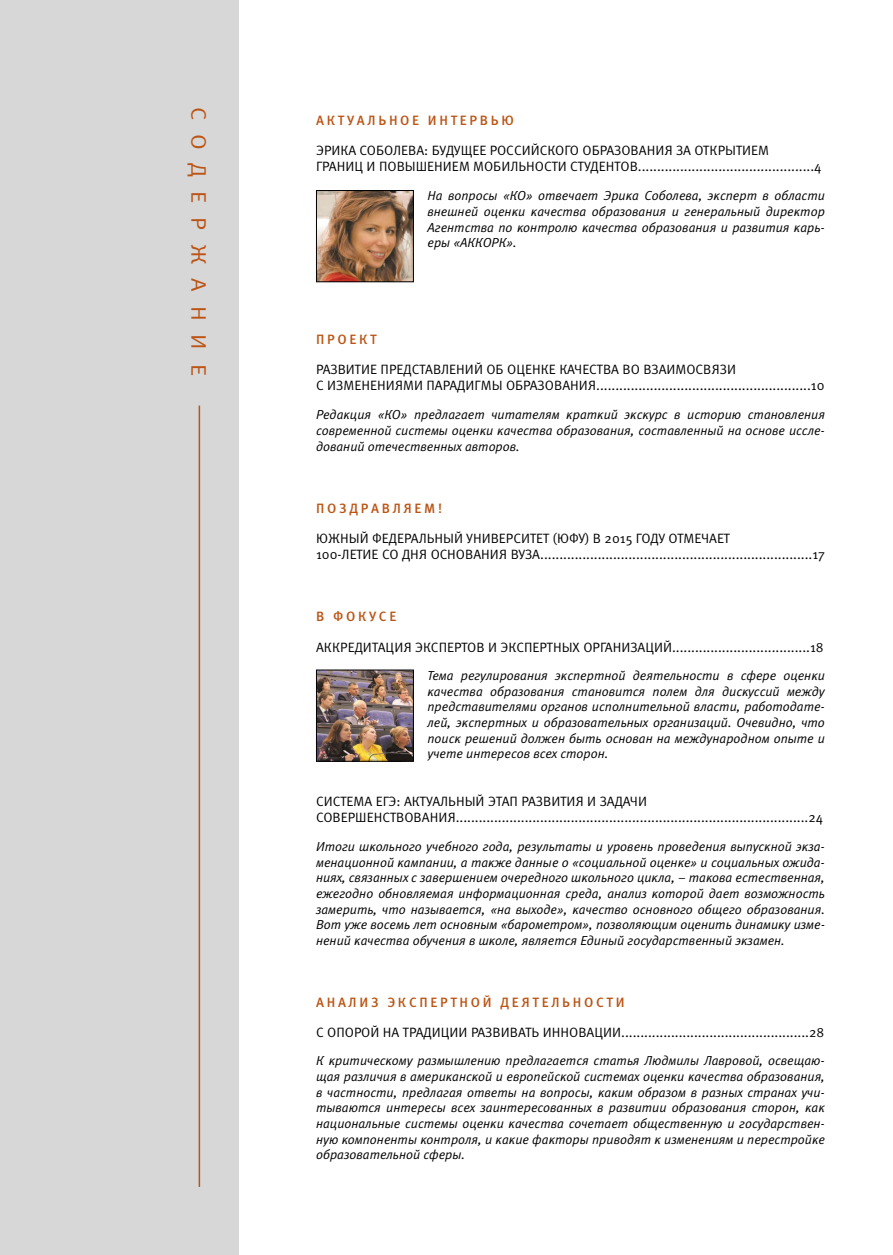
<style>
.page{position:relative;width:893px;height:1255px;background:#fff}
.page>*{position:absolute;margin:0;border:0;box-sizing:border-box;transform-origin:0 0}
.t1{font:21px "Meta Pro";letter-spacing:.6em;color:#bb5414;scale:1.1 1}
.t2{font:13.5px/16.2px "Meta Pro";color:#000}
.t3{font:500 13.5px "Meta Pro";letter-spacing:.2em;color:#bb5414}
.t4{font:italic 13.05px/15.6px "Meta Normal C";color:#000;text-align:justify}
</style>
<div class="page">
<div style="left:0;top:0;width:238px;height:1254px;background:#d7d7d7"></div>
<img style="left:318px;top:192px;width:94px;height:88px">
<div style="left:316px;top:190px;width:98px;height:92px;border:1px solid #000"></div>
<img style="left:318px;top:671px;width:94px;height:88px">
<div style="left:316px;top:669px;width:98px;height:92px;border:1px solid #000"></div>
<hr style="left:199px;top:405px;width:1px;height:781px;background:#bb5414">
<h1 class="t1" style="left:212px;top:106px;width:246px;rotate:90deg">СОДЕРЖАНИЕ</h1>
<p class="t3" style="left:316px;top:111px;width:199px">АКТУАЛЬНОЕ ИНТЕРВЬЮ</p>
<p class="t2" style="left:316px;top:143px;width:507px">ЭРИКА СОБОЛЕВА: БУДУЩЕЕ РОССИЙСКОГО ОБРАЗОВАНИЯ ЗА ОТКРЫТИЕМ<br>ГРАНИЦ И ПОВЫШЕНИЕМ МОБИЛЬНОСТИ СТУДЕНТОВ..............................................4</p>
<p class="t4" style="left:427px;top:188px;width:399px">На вопросы «КО» отвечает Эрика Соболева, эксперт в области внешней оценки качества образования и генеральный директор Агентства по контролю качества образования и развития карь&shy;еры «АККОРК».</p>
<p class="t3" style="left:316px;top:331px;width:62px">ПРОЕКТ</p>
<p class="t2" style="left:316px;top:361px;width:510px">РАЗВИТИЕ ПРЕДСТАВЛЕНИЙ ОБ ОЦЕНКЕ КАЧЕСТВА ВО ВЗАИМОСВЯЗИ<br>С ИЗМЕНЕНИЯМИ ПАРАДИГМЫ ОБРАЗОВАНИЯ........................................................10</p>
<p class="t4" style="left:316px;top:407px;width:510px">Редакция «КО» предлагает читателям краткий экскурс в историю становления современной системы оценки качества образования, составленный на основе иссле&shy;дований отечественных авторов.</p>
<p class="t3" style="left:316px;top:499px;width:127px">ПОЗДРАВЛЯЕМ!</p>
<p class="t2" style="left:316px;top:530px;width:510px">ЮЖНЫЙ ФЕДЕРАЛЬНЫЙ УНИВЕРСИТЕТ (ЮФУ) В 2015 ГОДУ ОТМЕЧАЕТ<br>100-ЛЕТИЕ СО ДНЯ ОСНОВАНИЯ ВУЗА.......................................................................17</p>
<p class="t3" style="left:316px;top:608px;width:82px">В ФОКУСЕ</p>
<p class="t2" style="left:316px;top:639px;width:509px">АККРЕДИТАЦИЯ ЭКСПЕРТОВ И ЭКСПЕРТНЫХ ОРГАНИЗАЦИЙ....................................18</p>
<p class="t4" style="left:427px;top:667px;width:399px">Тема регулирования экспертной деятельности в сфере оценки качества образования становится полем для дискуссий между представителями органов исполнительной власти, работодате&shy;лей, экспертных и образовательных организаций. Очевидно, что поиск решений должен быть основан на международном опыте и учете интересов всех сторон.</p>
<p class="t2" style="left:316px;top:793px;width:509px">СИСТЕМА ЕГЭ: АКТУАЛЬНЫЙ ЭТАП РАЗВИТИЯ И ЗАДАЧИ<br>СОВЕРШЕНСТВОВАНИЯ............................................................................................24</p>
<p class="t4" style="left:316px;top:838px;width:510px">Итоги школьного учебного года, результаты и уровень проведения выпускной экза&shy;менационной кампании, а также данные о «социальной оценке» и социальных ожида&shy;ниях, связанных с завершением очередного школьного цикла, – такова естественная, ежегодно обновляемая информационная среда, анализ которой дает возможность замерить, что называется, «на выходе», качество основного общего образования.<br>Вот уже восемь лет основным «барометром», позволяющим оценить динамику изме&shy;нений качества обучения в школе, является Единый государственный экзамен.</p>
<p class="t3" style="left:316px;top:993px;width:310px">АНАЛИЗ ЭКСПЕРТНОЙ ДЕЯТЕЛЬНОСТИ</p>
<p class="t2" style="left:316px;top:1024px;width:510px">С ОПОРОЙ НА ТРАДИЦИИ РАЗВИВАТЬ ИННОВАЦИИ.................................................28</p>
<p class="t4" style="left:316px;top:1052px;width:510px">К критическому размышлению предлагается статья Людмилы Лавровой, освещаю&shy;щая различия в американской и европейской системах оценки качества образования, в частности, предлагая ответы на вопросы, каким образом в разных странах учи&shy;тываются интересы всех заинтересованных в развитии образования сторон, как национальные системы оценки качества сочетает общественную и государствен&shy;ную компоненты контроля, и какие факторы приводят к изменениям и перестройке образовательной сферы.</p>
</div>
